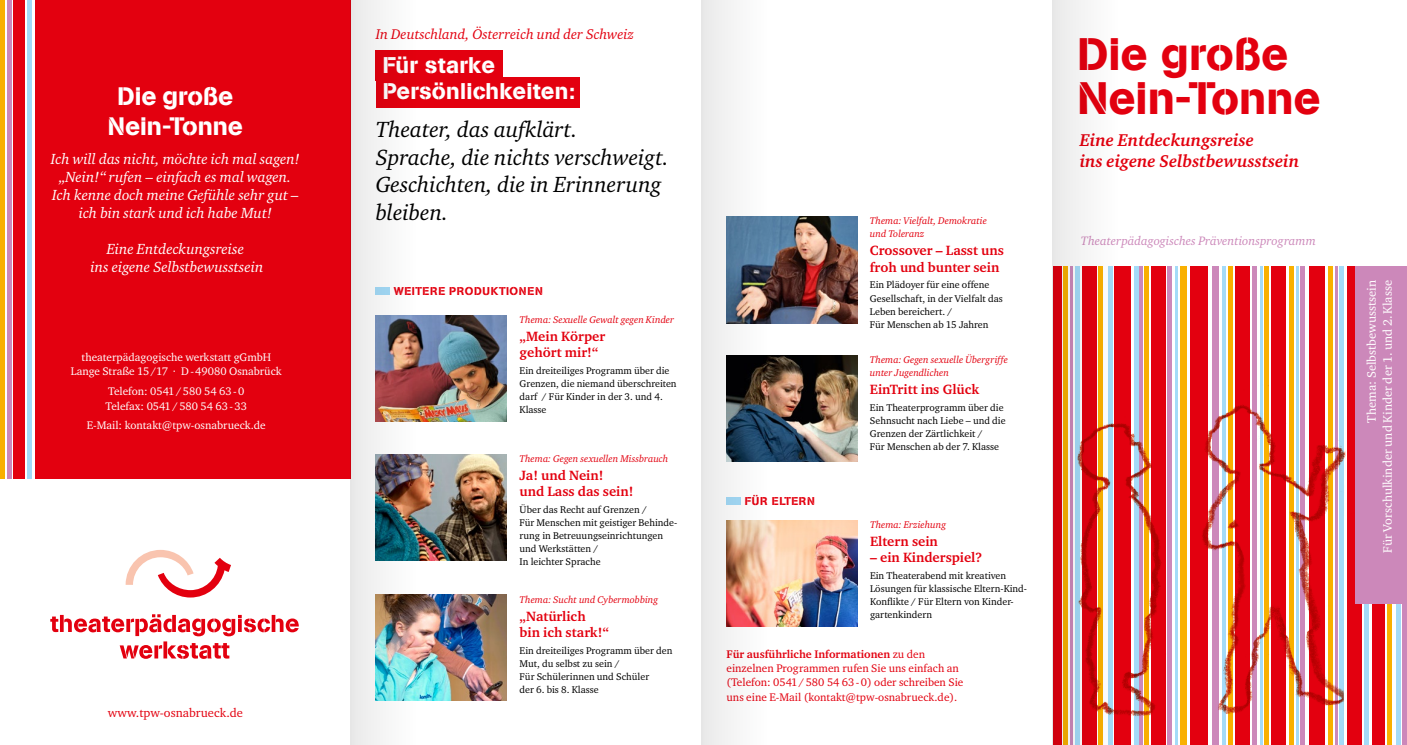
<style>
.page{position:relative;width:1407px;height:745px;background:#fff}
.page>*{position:absolute;margin:0;border:0;box-sizing:border-box;transform-origin:0 0}
.t1{font:45px/43.8px "AG Book Stencil";color:#e3000f}
.Klappentext_Titel{font:25px/30px "AG Book Stencil";color:#fff;text-align:center}
.Fliextext__Tophead_D{font:italic 22.5px/27.5px "Charter ITC";color:#000}
.Fliextext__Tophead_D-2{font:22.5px/26.2px "AG Book Stencil";letter-spacing:.01em;color:#fff}
.Subline_Titel{font:italic 700 17.5px/21px "Charter ITC";color:#e3000f}
.Klappentext{font:italic 15px/18px "Charter ITC";color:#fff;text-align:center}
.Fliextext__Tophead_D-3{font:italic 14.38px "Charter ITC";color:#e3000f}
.ProgrammTips_Headlin{font:700 13.75px/16.2px "Charter ITC";color:#e3000f}
.FactsEcke_Titel{font:12.5px "Charter ITC";color:#fff}
.Programmzeile_Titel{font:italic 12.5px "Charter ITC";color:#cc88ba}
.URL{font:12.5px "Charter ITC";color:#e3000f}
.Fließtext_Folder{font:11.25px/14.4px "Charter ITC";color:#e3000f}
.Adressblock_Rückseit{font:11.25px/14.4px "Charter ITC";color:#fff;text-align:center}
.Fließtext__TopHeads{font:11.25px "AG Book Stencil";letter-spacing:.05em;color:#e3000f}
.Fließtext__TopHeads-2{font:11.25px "AG Book Stencil";letter-spacing:.07em;color:#e3000f}
.Programmtipps_Info{font:10px/13.1px "Charter ITC";color:#000}
.Programmtipps_Thema{font:italic 10px/13.1px "Charter ITC";color:#e3000f}
.s1{font-weight:700}
</style>
<div class="page">
<hr style="left:1145px;top:266px;width:4px;height:478px;background:#f9b000">
<hr style="left:1168px;top:266px;width:4px;height:478px;background:#cc88ba">
<hr style="left:1139px;top:266px;width:4px;height:478px;background:#cc88ba">
<div style="left:1151px;top:266px;width:15px;height:478px;background:#e3000f"></div>
<div style="left:1339px;top:266px;width:5px;height:478px;background:#a4dbf8"></div>
<hr style="left:1396px;top:266px;width:4px;height:478px;background:#a4dbf8">
<div style="left:1372px;top:266px;width:13px;height:478px;background:#e3000f"></div>
<div style="left:1347px;top:266px;width:14px;height:478px;background:#e3000f"></div>
<div style="left:1402px;top:266px;width:5px;height:478px;background:#cc88ba"></div>
<hr style="left:1328px;top:266px;width:4px;height:478px;background:#f9b000">
<div style="left:1387px;top:266px;width:5px;height:478px;background:#f9b000"></div>
<div style="left:1300px;top:266px;width:5px;height:478px;background:#cc88ba"></div>
<hr style="left:1335px;top:266px;width:3px;height:478px;background:#cc88ba">
<div style="left:1309px;top:266px;width:16px;height:478px;background:#e3000f"></div>
<hr style="left:1289px;top:266px;width:4px;height:478px;background:#f9b000">
<hr style="left:1264px;top:266px;width:4px;height:478px;background:#f9b000">
<hr style="left:1296px;top:266px;width:3px;height:478px;background:#a4dbf8">
<div style="left:1272px;top:266px;width:14px;height:478px;background:#e3000f"></div>
<div style="left:1252px;top:266px;width:5px;height:478px;background:#cc88ba"></div>
<hr style="left:1228px;top:266px;width:4px;height:478px;background:#f9b000">
<hr style="left:1260px;top:266px;width:2px;height:478px;background:#a4dbf8">
<div style="left:1235px;top:266px;width:14px;height:478px;background:#e3000f"></div>
<div style="left:1212px;top:266px;width:6px;height:478px;background:#cc88ba"></div>
<div style="left:1180px;top:266px;width:7px;height:478px;background:#f9b000"></div>
<hr style="left:1223px;top:266px;width:3px;height:478px;background:#a4dbf8">
<div style="left:1190px;top:266px;width:18px;height:478px;background:#e3000f"></div>
<hr style="left:1175px;top:266px;width:2px;height:478px;background:#a4dbf8">
<div style="left:1134px;top:266px;width:5px;height:478px;background:#a4dbf8"></div>
<div style="left:1114px;top:266px;width:17px;height:478px;background:#e3000f"></div>
<img style="left:1117px;top:368px;width:265px;height:376px">
<div style="left:35px;top:0;width:316px;height:478px;background:#e3000f"></div>
<hr style="left:7px;top:0;width:4px;height:478px;background:#cc88ba">
<hr style="left:27px;top:0;width:4px;height:478px;background:#a4dbf8">
<hr style="left:0;top:0;width:4px;height:478px;background:#f9b000">
<div style="left:13px;top:0;width:12px;height:478px;background:#e3000f"></div>
<div style="left:376px;top:50px;width:127px;height:30px;background:#e3000f"></div>
<div style="left:376px;top:77px;width:203px;height:30px;background:#e3000f"></div>
<div style="left:1355px;top:266px;width:52px;height:336px;background:#cc88ba"></div>
<img style="left:766px;top:520px;width:92px;height:106px">
<img style="left:415px;top:315px;width:92px;height:106px">
<img style="left:415px;top:594px;width:92px;height:106px">
<img style="left:415px;top:454px;width:92px;height:106px">
<svg style="left:126px;top:550px;width:105px;height:47px"></svg>
<svg style="left:50px;top:614px;width:249px;height:44px"></svg>
<img style="left:766px;top:355px;width:91px;height:106px">
<img style="left:766px;top:216px;width:91px;height:107px">
<img style="left:351px;top:0;width:64px;height:744px">
<svg style="left:702px;top:0;width:64px;height:744px"></svg>
<svg style="left:1052px;top:0;width:65px;height:744px"></svg>
<p class="Klappentext_Titel" style="left:108px;top:81px;width:137px">Die große<br>Nein-Tonne</p>
<p class="Klappentext" style="left:51px;top:150px;width:250px">Ich will das nicht, möchte ich mal sagen!</p>
<p class="Klappentext" style="left:59px;top:168px;width:233px">„Nein!“ rufen – einfach es mal wagen.</p>
<p class="Klappentext" style="left:52px;top:186px;width:248px">Ich kenne doch meine Gefühle sehr gut –</p>
<p class="Klappentext" style="left:79px;top:204px;width:195px">ich bin stark und ich habe Mut!</p>
<p class="Klappentext" style="left:90px;top:240px;width:174px">Eine Entdeckungsreise<br>ins eigene Selbstbewusstsein</p>
<p class="Adressblock_Rückseit" style="left:71px;top:349px;width:212px">theaterpädagogische werkstatt gGmbH<br>Lange Straße 15/17 · D-49080 Osnabrück</p>
<p class="Adressblock_Rückseit" style="left:106px;top:383px;width:143px;text-align:left">Telefon: 0541 /580 54 63-0<br>Telefax: 0541 /580 54 63-33</p>
<p class="Adressblock_Rückseit" style="left:87px;top:417px;width:180px">E-Mail: kontakt@tpw-osnabrueck.de</p>
<p class="URL" style="left:108px;top:704px;width:137px">www.tpw-osnabrueck.de</p>
<p class="Fliextext__Tophead_D-3" style="left:376px;top:26px;width:260px">In Deutschland, Österreich und der Schweiz</p>
<p class="Fliextext__Tophead_D-2" style="left:383px;top:52px;width:194px">Für starke<br>Persönlichkeiten:</p>
<p class="Fliextext__Tophead_D" style="left:376px;top:115px;width:295px">Theater, das aufklärt.<br>Sprache, die nichts verschweigt.<br>Geschichten, die in Erinnerung bleiben.</p>
<p class="Fließtext__TopHeads" style="left:394px;top:283px;width:150px">WEITERE PRODUKTIONEN</p>
<p class="Programmtipps_Thema" style="left:520px;top:312px;width:156px">Thema: Sexuelle Gewalt gegen Kinder</p>
<p class="ProgrammTips_Headlin" style="left:520px;top:327px;width:87px">„Mein Körper gehört mir!“</p>
<p class="Programmtipps_Info" style="left:520px;top:363px;width:159px">Ein dreiteiliges Programm über die<br>Grenzen, die niemand überschreiten darf / Für Kinder in der 3. und 4.<br>Klasse</p>
<p class="Programmtipps_Thema" style="left:519px;top:451px;width:150px">Thema: Gegen sexuellen Missbrauch</p>
<p class="ProgrammTips_Headlin" style="left:519px;top:466px;width:115px">Ja! und Nein!<br>und Lass das sein!</p>
<p class="Programmtipps_Info" style="left:519px;top:502px;width:159px">Über das Recht auf Grenzen /<br>Für Menschen mit geistiger Behinde&shy;rung in Betreuungseinrichtungen und Werkstätten /<br>In leichter Sprache</p>
<p class="Programmtipps_Thema" style="left:520px;top:592px;width:140px">Thema: Sucht und Cybermobbing</p>
<p class="ProgrammTips_Headlin" style="left:520px;top:607px;width:91px">„Natürlich bin ich stark!“</p>
<p class="Programmtipps_Info" style="left:520px;top:643px;width:154px">Ein dreiteiliges Programm über den<br>Mut, du selbst zu sein /<br>Für Schülerinnen und Schüler<br>der 6. bis 8. Klasse</p>
<p class="Programmtipps_Thema" style="left:870px;top:214px;width:119px">Thema: Vielfalt, Demokratie und Toleranz</p>
<p class="ProgrammTips_Headlin" style="left:870px;top:242px;width:136px">Crossover – Lasst uns froh und bunter sein</p>
<p class="Programmtipps_Info" style="left:870px;top:278px;width:134px">Ein Plädoyer für eine offene<br>Gesellschaft, in der Vielfalt das<br>Leben bereichert. /<br>Für Menschen ab 15 Jahren</p>
<p class="Fließtext__TopHeads-2" style="left:745px;top:494px;width:72px">FÜR ELTERN</p>
<p class="Programmtipps_Thema" style="left:870px;top:352px;width:140px">Thema: Gegen sexuelle Übergriffe unter Jugendlichen</p>
<p class="ProgrammTips_Headlin" style="left:870px;top:381px;width:111px">EinTritt ins Glück</p>
<p class="Programmtipps_Info" style="left:870px;top:400px;width:137px">Ein Theaterprogramm über die<br>Sehnsucht nach Liebe – und die<br>Grenzen der Zärtlichkeit /<br>Für Menschen ab der 7. Klasse</p>
<p class="Programmtipps_Thema" style="left:870px;top:517px;width:78px">Thema: Erziehung</p>
<p class="ProgrammTips_Headlin" style="left:870px;top:532px;width:69px">Eltern sein</p>
<p class="ProgrammTips_Headlin" style="left:870px;top:548px;width:114px">– ein Kinderspiel?</p>
<p class="Programmtipps_Info" style="left:870px;top:568px;width:159px">Ein Theaterabend mit kreativen<br>Lösungen für klassische Eltern-Kind-<br>Konflikte / Für Eltern von Kinder&shy;gartenkindern</p>
<p class="Fließtext_Folder" style="left:726px;top:646px;width:238px"><span class="s1">Für ausführliche Informationen</span> zu den einzelnen Programmen rufen Sie uns einfach an (Telefon: 0541/580 54 63-0) oder schreiben Sie uns eine E-Mail (kontakt@tpw-osnabrueck.de).</p>
<p class="t1" style="left:1077px;top:32px;width:245px">Die große<br>Nein-Tonne</p>
<p class="Subline_Titel" style="left:1080px;top:129px;width:221px">Eine Entdeckungsreise<br>ins eigene Selbstbewusstsein</p>
<p class="Programmzeile_Titel" style="left:1081px;top:233px;width:236px">Theaterpädagogisches Präventionsprogramm</p>
<p class="FactsEcke_Titel" style="left:1363px;top:422px;width:144px;rotate:-90deg">Thema: Selbstbewusstsein</p>
<p class="FactsEcke_Titel" style="left:1380px;top:552px;width:274px;rotate:-90deg">Für Vorschulkinder und Kinder der 1. und 2.Klasse</p>
</div>
